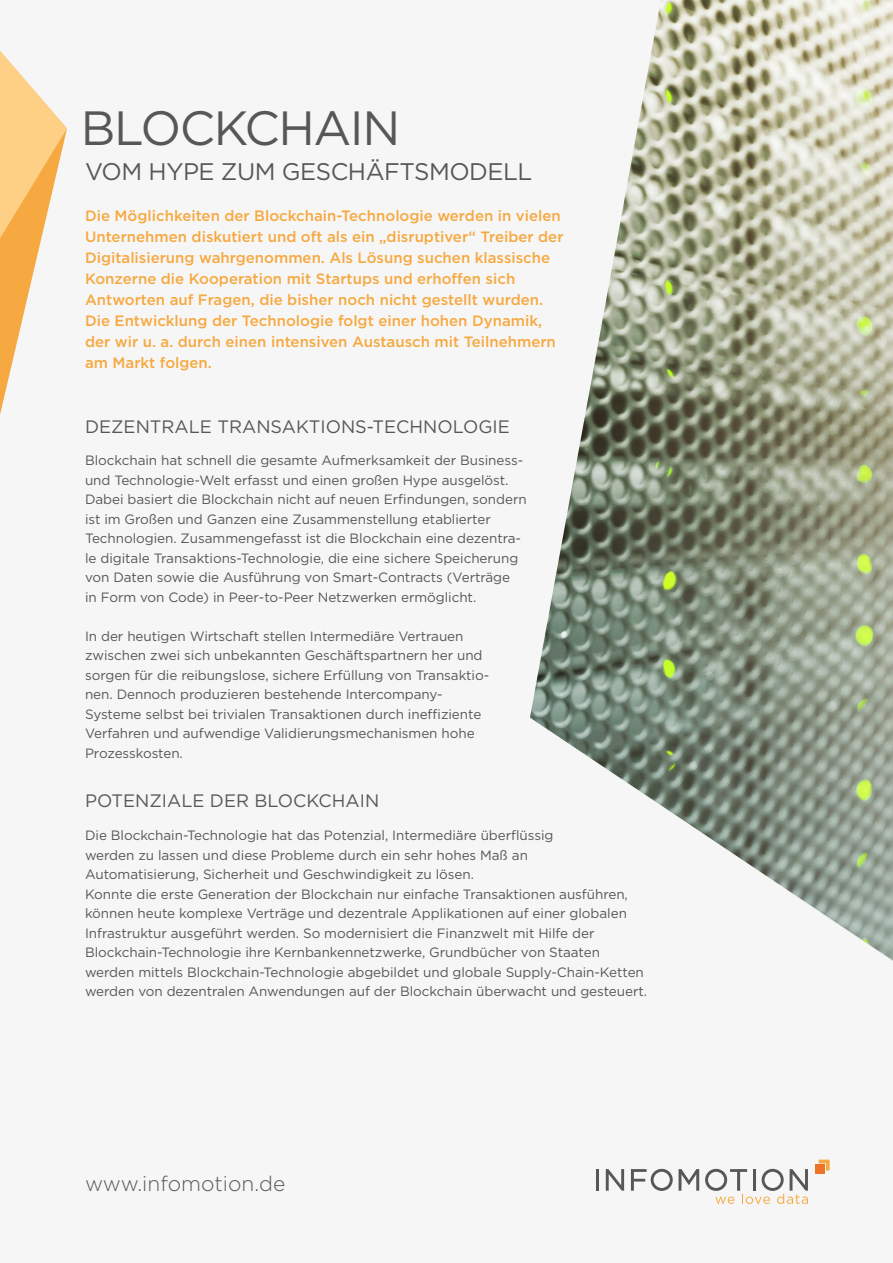
<style>
.page{position:relative;width:893px;height:1263px;background:#f6f6f6}
.page>*{position:absolute;margin:0;border:0;box-sizing:border-box;transform-origin:0 0}
.t1{font:48px "Gotham";letter-spacing:-.03em;color:#575756}
.t2{font:24px "Gotham";letter-spacing:-.02em;color:#575756}
.t3{font:300 21px "Gotham";color:#575756}
.t4{font:18px "Gotham";color:#575756}
.t5{font:500 15px/21px "Gotham";color:#f7a941}
.t6{font:13.5px/19.5px "Gotham";letter-spacing:-.005em;color:#575756}
</style>
<div class="page">
<svg style="left:0;top:50px;width:67px;height:365px"></svg>
<div style="left:815px;top:1164px;width:10px;height:10px;background:#ee7326"></div>
<svg style="left:819px;top:1159px;width:11px;height:11px"></svg>
<hr style="left:596px;top:1169px;width:3px;height:22px;background:#575756">
<svg style="left:606px;top:1169px;width:18px;height:22px"></svg>
<svg style="left:679px;top:1169px;width:20px;height:22px"></svg>
<svg style="left:631px;top:1169px;width:42px;height:22px"></svg>
<svg style="left:705px;top:1169px;width:103px;height:35px"></svg>
<img style="left:530px;top:0;width:363px;height:961px">
<h1 class="t1" style="left:81px;top:97px;width:321px">BLOCKCHAIN</h1>
<h2 class="t2" style="left:85px;top:156px;width:449px">VOM HYPE ZUM GESCHÄFTSMODELL</h2>
<p class="t5" style="left:85px;top:205px;width:480px">Die Möglichkeiten der Blockchain-Technologie werden in vielen Unternehmen diskutiert und oft als ein „disruptiver“ Treiber der Digitalisierung wahrgenommen. Als Lösung suchen klassische Konzerne die Kooperation mit Startups und erhoffen sich Antworten auf Fragen, die bisher noch nicht gestellt wurden.<br>Die Entwicklung der Technologie folgt einer hohen Dynamik, der wir u. a. durch einen intensiven Austausch mit Teilnehmern am Markt folgen.</p>
<h3 class="t4" style="left:85px;top:415px;width:426px">DEZENTRALE TRANSAKTIONS-TECHNOLOGIE</h3>
<p class="t6" style="left:85px;top:450px;width:443px">Blockchain hat schnell die gesamte Aufmerksamkeit der Business&shy;und Technologie-Welt erfasst und einen großen Hype ausgelöst.<br>Dabei basiert die Blockchain nicht auf neuen Erfindungen, sondern ist im Großen und Ganzen eine Zusammenstellung etablierter Technologien. Zusammengefasst ist die Blockchain eine dezentra&shy;le digitale Transaktions-Technologie, die eine sichere Speicherung von Daten sowie die Ausführung von Smart-Contracts (Verträge<br>in Form von Code) in Peer-to-Peer Netzwerken ermöglicht.</p>
<p class="t6" style="left:85px;top:626px;width:406px">In der heutigen Wirtschaft stellen Intermediäre Vertrauen zwischen zwei sich unbekannten Geschäftspartnern her und sorgen für die reibungslose, sichere Erfüllung von Transaktio&shy;nen. Dennoch produzieren bestehende Intercompany-Systeme selbst bei trivialen Transaktionen durch ineffiziente Verfahren und aufwendige Validierungsmechanismen hohe Prozesskosten.</p>
<h3 class="t4" style="left:85px;top:790px;width:296px">POTENZIALE DER BLOCKCHAIN</h3>
<p class="t6" style="left:85px;top:825px;width:564px">Die Blockchain-Technologie hat das Potenzial, Intermediäre überflüssig<br>werden zu lassen und diese Probleme durch ein sehr hohes Maß an<br>Automatisierung, Sicherheit und Geschwindigkeit zu lösen.<br>Konnte die erste Generation der Blockchain nur einfache Transaktionen ausführen, können heute komplexe Verträge und dezentrale Applikationen auf einer globalen Infrastruktur ausgeführt werden. So modernisiert die Finanzwelt mit Hilfe der Blockchain-Technologie ihre Kernbankennetzwerke, Grundbücher von Staaten werden mittels Blockchain-Technologie abgebildet und globale Supply-Chain-Ketten werden von dezentralen Anwendungen auf der Blockchain überwacht und gesteuert.</p>
<h3 class="t3" style="left:85px;top:1170px;width:202px">www.infomotion.de</h3>
</div>
